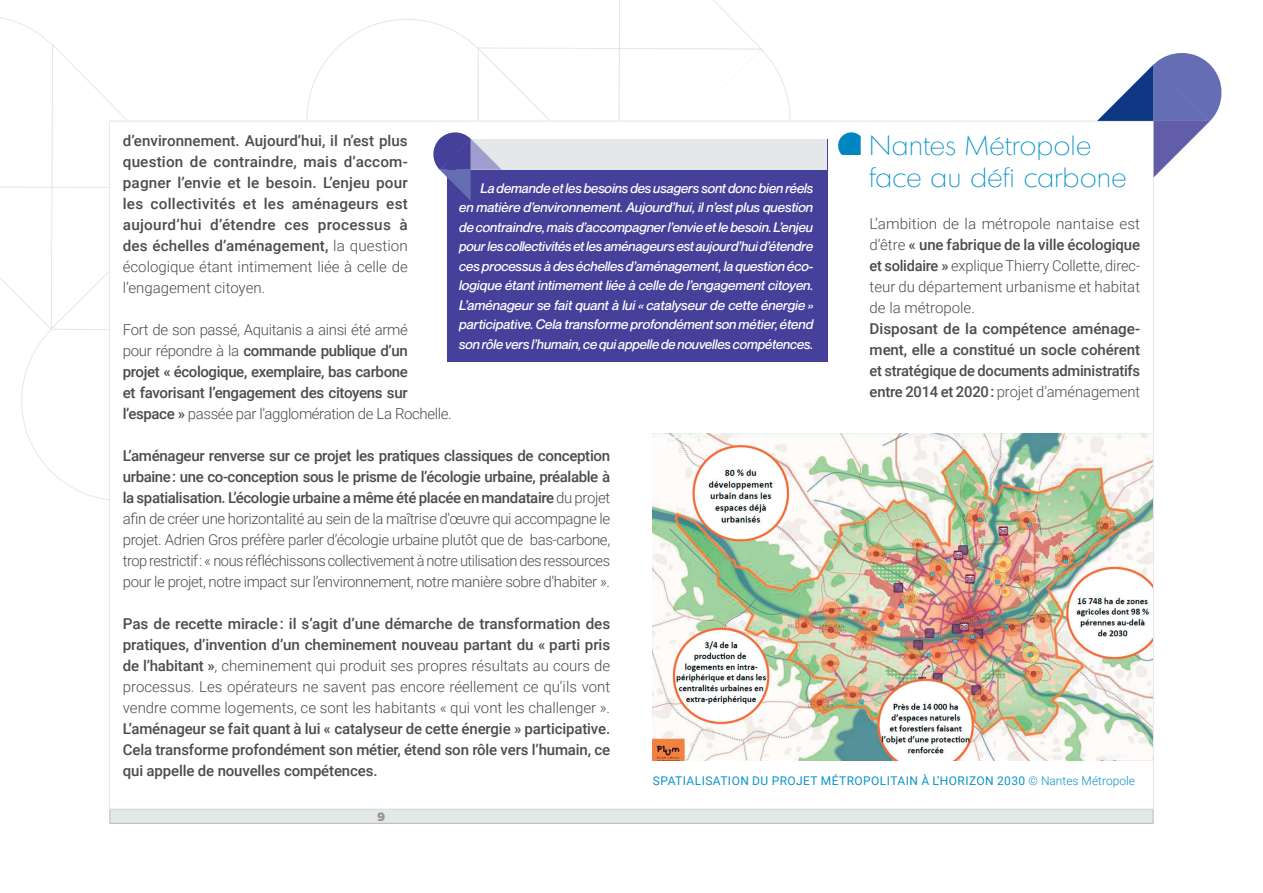
<style>
.page{position:relative;width:1263px;height:893px;background:#fff}
.page>*{position:absolute;margin:0;border:0;box-sizing:border-box;transform-origin:0 0}
.t1{font:200 27px/31.5px "Montreal";letter-spacing:.025em;color:#0a93c8}
.t2{font:300 15px/21px "Roboto";color:#4b4c4d;text-align:justify}
.t3{font:500 15px/21px "Roboto";letter-spacing:-.015em;color:#4b4c4d;text-align:justify}
.t4{font:italic 500 13.5px/19.5px "Neue Montreal";letter-spacing:-.005em;color:#fff;text-align:justify}
.t5{font:12px "Roboto";letter-spacing:.035em;color:#0a93c8}
.t6{font:900 12px "Motiva Sans";color:#939598}
.s1{font-weight:300}
.s2{font-weight:500}
</style>
<div class="page">
<div style="left:109px;top:809px;width:1044px;height:15px;background:#e4e8e8;border:1px solid #b8b9bc"></div>
<svg style="left:1097px;top:53px;width:125px;height:124px"></svg>
<img style="left:653px;top:434px;width:499px;height:326px">
<div style="left:447px;top:139px;width:380px;height:222px;background:#45419b"></div>
<div style="left:456px;top:139px;width:371px;height:31px;background:#e4e8e8"></div>
<svg style="left:0;top:0;width:801px;height:655px"></svg>
<svg style="left:838px;top:132px;width:23px;height:23px"></svg>
<p class="t3" style="left:123px;top:129px;width:287px">d’environnement. Aujourd’hui, il n’est plus question de contraindre, mais d’accom&shy;pagner l’envie et le besoin. L’enjeu pour les collectivités et les aménageurs est aujourd’hui d’étendre ces processus à des échelles d’aménagement, <span class="s1">la question écologique étant intimement liée à celle de l’engagement citoyen.</span></p>
<p class="t3" style="left:123px;top:318px;width:330px;text-align:left"><span class="s1">Fort de son passé, Aquitanis a ainsi été armé<br>pour répondre à la</span> commande publique d’un<br>projet « écologique, exemplaire, bas carbone<br>et favorisant l’engagement des citoyens sur l’espace » <span class="s1">passée par l’agglomération de La Rochelle.</span></p>
<p class="t2" style="left:123px;top:444px;width:489px"><span class="s2">L’aménageur renverse sur ce projet les pratiques classiques de conception urbaine : une co-conception sous le prisme de l’écologie urbaine, préalable à la spatialisation. L’écologie urbaine a même été placée en mandataire</span> du projet afin de créer une horizontalité au sein de la maîtrise d’œuvre qui accompagne le projet. Adrien Gros préfère parler d’écologie urbaine plutôt que de bas-carbone, trop restrictif : « nous réfléchissons collectivement à notre utilisation des ressources pour le projet, notre impact sur l’environnement, notre manière sobre d’habiter ».</p>
<p class="t2" style="left:123px;top:612px;width:489px"><span class="s2">Pas de recette miracle : il s’agit d’une démarche de transformation des pratiques, d’invention d’un cheminement nouveau partant du « parti pris de l’habitant »</span>, cheminement qui produit ses propres résultats au cours de processus. Les opérateurs ne savent pas encore réellement ce qu’ils vont vendre comme logements, ce sont les habitants « qui vont les challenger ».</p>
<p class="t3" style="left:123px;top:717px;width:489px">L’aménageur se fait quant à lui « catalyseur de cette énergie » participative.<br>Cela transforme profondément son métier, étend son rôle vers l’humain, ce qui appelle de nouvelles compétences.</p>
<h1 class="t1" style="left:870px;top:130px;width:258px">Nantes Métropole face au défi carbone</h1>
<p class="t2" style="left:870px;top:212px;width:272px">L’ambition de la métropole nantaise est d’être <span class="s2">« une fabrique de la ville écologique et solidaire »</span> explique Thierry Collette, direc&shy;teur du département urbanisme et habitat de la métropole.</p>
<p class="t3" style="left:870px;top:317px;width:272px">Disposant de la compétence aménage&shy;ment, elle a constitué un socle cohérent et stratégique de documents administratifs entre 2014 et 2020 : <span class="s1">projet d’aménagement</span></p>
<p class="t4" style="left:459px;top:178px;width:356px;text-indent:21px">La demande et les besoins des usagers sont donc bien réels en matière d’environnement. Aujourd’hui, il n’est plus question de contraindre, mais d’accompagner l’envie et le besoin. L’enjeu pour les collectivités et les aménageurs est aujourd’hui d’étendre ces processus à des échelles d’aménagement, la question éco&shy;logique étant intimement liée à celle de l’engagement citoyen.<br>L’aménageur se fait quant à lui « catalyseur de cette énergie » participative. Cela transforme profondément son métier, étend son rôle vers l’humain, ce qui appelle de nouvelles compétences.</p>
<p class="t5" style="left:653px;top:773px;width:483px">SPATIALISATION DU PROJET MÉTROPOLITAIN À L’HORIZON 2030 <span class="s1">© Nantes Métropole</span></p>
<p class="t6" style="left:377px;top:808px;width:10px">9</p>
</div>
